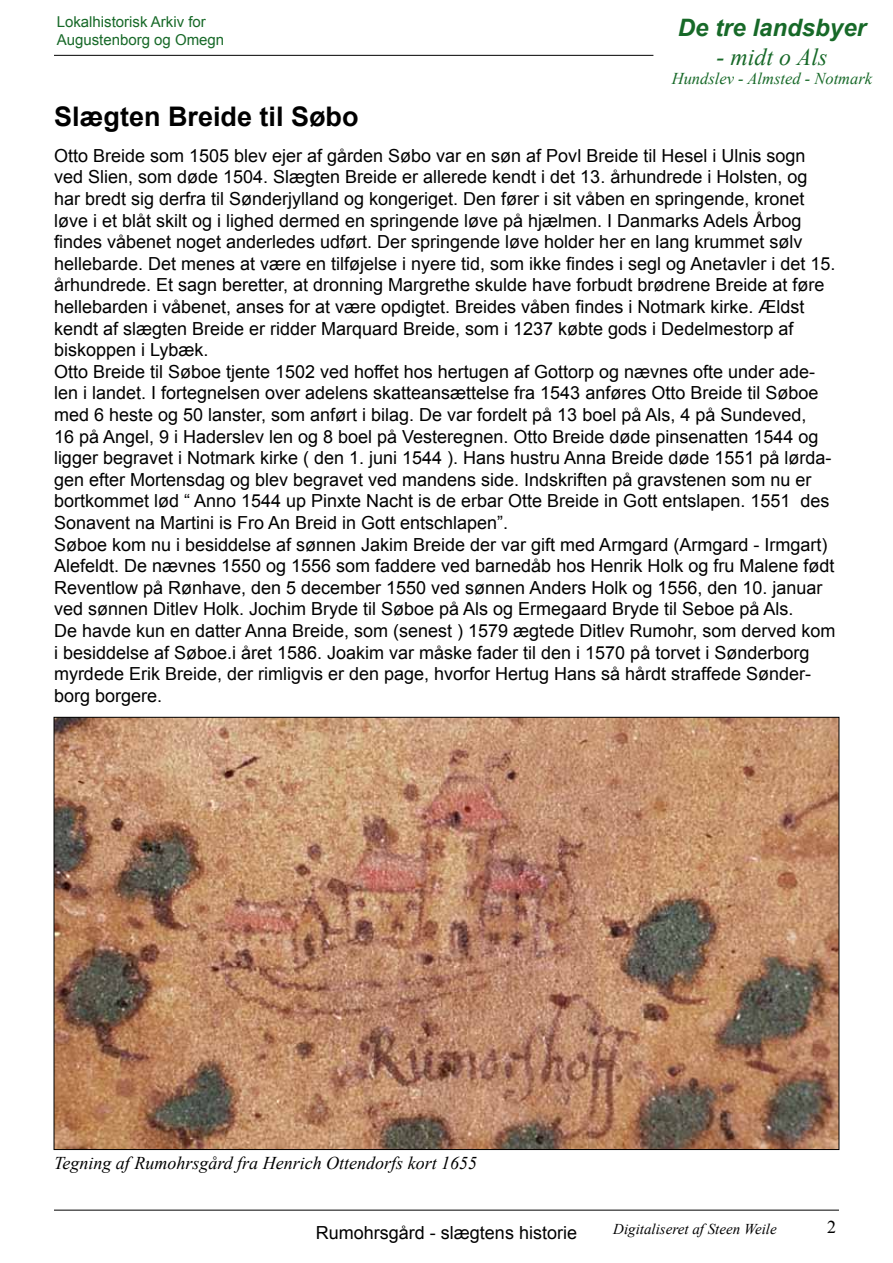
<style>
.page{position:relative;width:893px;height:1263px;background:#fff}
.page>*{position:absolute;margin:0;border:0;box-sizing:border-box;transform-origin:0 0}
.t1{font:700 27px "Arial";color:#000}
.t2{font:italic 700 24px "Arial";color:#176928}
.t3{font:italic 24px "Times New Roman";color:#176928}
.t4{font:18px/21.6px "Arial";color:#000}
.t5{font:italic 18px "Times New Roman";color:#000}
.t6{font:18px "Times New Roman";color:#000}
.t7{font:italic 16.5px "Times New Roman";color:#176928}
.t8{font:15px/18px "Arial";color:#176928}
.t9{font:italic 15px "Times New Roman";color:#000}
</style>
<div class="page">
<hr style="left:54px;top:55px;width:599px;height:1px;background:#000">
<hr style="left:54px;top:1210px;width:785px;height:1px;background:#000">
<img style="left:56px;top:719px;width:781px;height:429px">
<p class="t8" style="left:57px;top:13px;width:169px">Lokalhistorisk Arkiv for<br>Augustenborg og Omegn</p>
<h2 class="t2" style="left:678px;top:11px;width:190px">De tre landsbyer</h2>
<h2 class="t3" style="left:716px;top:40px;width:112px">- midt o Als</h2>
<p class="t7" style="left:672px;top:68px;width:202px">Hundslev - Almsted - Notmark</p>
<h1 class="t1" style="left:54px;top:98px;width:306px">Slægten Breide til Søbo</h1>
<p class="t4" style="left:54px;top:145px;width:783px">Otto Breide som 1505 blev ejer af gården Søbo var en søn af Povl Breide til Hesel i Ulnis sogn ved Slien, som døde 1504. Slægten Breide er allerede kendt i det 13. århundrede i Holsten, og har bredt sig derfra til Sønderjylland og kongeriget. Den fører i sit våben en springende, kronet løve i et blåt skilt og i lighed dermed en springende løve på hjælmen. I Danmarks Adels Årbog findes våbenet noget anderledes udført. Der springende løve holder her en lang krummet sølv hellebarde. Det menes at være en tilføjelse i nyere tid, som ikke findes i segl og Anetavler i det 15. århundrede. Et sagn beretter, at dronning Margrethe skulde have forbudt brødrene Breide at føre hellebarden i våbenet, anses for at være opdigtet. Breides våben findes i Notmark kirke. Ældst kendt af slægten Breide er ridder Marquard Breide, som i 1237 købte gods i Dedelmestorp af biskoppen i Lybæk.<br>Otto Breide til Søboe tjente 1502 ved hoffet hos hertugen af Gottorp og nævnes ofte under ade&shy;len i landet. I fortegnelsen over adelens skatteansættelse fra 1543 anføres Otto Breide til Søboe med 6 heste og 50 lanster, som anført i bilag. De var fordelt på 13 boel på Als, 4 på Sundeved,<br>16 på Angel, 9 i Haderslev len og 8 boel på Vesteregnen. Otto Breide døde pinsenatten 1544 og ligger begravet i Notmark kirke ( den 1. juni 1544 ). Hans hustru Anna Breide døde 1551 på lørda&shy;gen efter Mortensdag og blev begravet ved mandens side. Indskriften på gravstenen som nu er bortkommet lød “ Anno 1544 up Pinxte Nacht is de erbar Otte Breide in Gott entslapen. 1551 des Sonavent na Martini is Fro An Breid in Gott entschlapen”.<br>Søboe kom nu i besiddelse af sønnen Jakim Breide der var gift med Armgard (Armgard - Irmgart)<br>Alefeldt. De nævnes 1550 og 1556 som faddere ved barnedåb hos Henrik Holk og fru Malene født Reventlow på Rønhave, den 5 december 1550 ved sønnen Anders Holk og 1556, den 10. januar ved sønnen Ditlev Holk. Jochim Bryde til Søboe på Als og Ermegaard Bryde til Seboe på Als.<br>De havde kun en datter Anna Breide, som (senest ) 1579 ægtede Ditlev Rumohr, som derved kom i besiddelse af Søboe.i året 1586. Joakim var måske fader til den i 1570 på torvet i Sønderborg myrdede Erik Breide, der rimligvis er den page, hvorfor Hertug Hans så hårdt straffede Sønder&shy;borg borgere.</p>
<p class="t5" style="left:54px;top:1151px;width:425px">Tegning af Rumohrsgård fra Henrich Ottendorfs kort 1655</p>
<p class="t4" style="left:316px;top:1222px;width:263px">Rumohrsgård - slægtens historie</p>
<p class="t9" style="left:613px;top:1219px;width:165px">Digitaliseret af Steen Weile</p>
<p class="t6" style="left:827px;top:1215px;width:10px">2</p>
</div>
